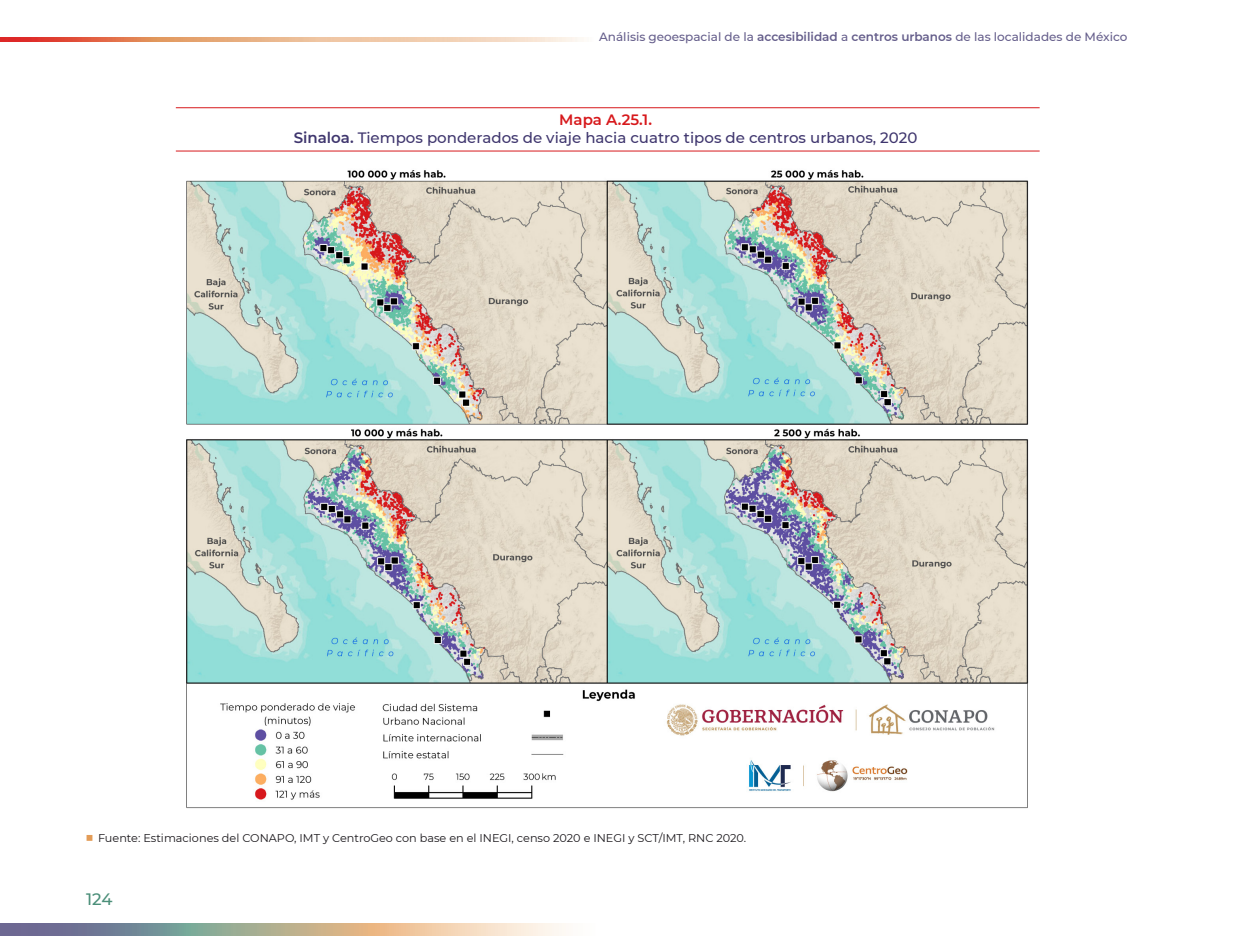
<style>
.page{position:relative;width:1234px;height:936px;background:#fff}
.page>*{position:absolute;margin:0;border:0;box-sizing:border-box;transform-origin:0 0}
.t1{font:500 16.5px "Montserrat";color:#4b8f79}
.GRÁFICAS_TÍTULO{font:500 15px "Montserrat";color:#3f366e}
.GRÁFICAS_TÍTULO-2{font:600 15px "Montserrat";color:#d7191c}
.t2{font:500 12px "Montserrat";color:#655e8b}
.Fuente_mapas_grafica{font:11.25px "Montserrat";color:#1a171b}
.s1{font-weight:600}
.s2{font-weight:700;font-size:15px;color:#e39c57}
</style>
<div class="page">
<img style="left:0;top:37px;width:584px;height:5px">
<svg style="left:0;top:923px;width:566px;height:12px"></svg>
<hr style="left:176px;top:151px;width:863px;height:1px;background:#d7191c">
<hr style="left:176px;top:107px;width:863px;height:1px;background:#d7191c">
<img style="left:186px;top:170px;width:842px;height:638px">
<p class="t2" style="left:599px;top:29px;width:530px">Análisis geoespacial de la <span class="s1">accesibilidad</span> a <span class="s1">centros urbanos</span> de las localidades de México</p>
<p class="GRÁFICAS_TÍTULO-2" style="left:559px;top:109px;width:94px">Mapa A.25.1.</p>
<p class="GRÁFICAS_TÍTULO" style="left:294px;top:127px;width:625px"><span class="s1">Sinaloa.</span> Tiempos ponderados de viaje hacia cuatro tipos de centros urbanos, 2020</p>
<p class="Fuente_mapas_grafica" style="left:85px;top:830px;width:662px"><span class="s2">■</span> Fuente: Estimaciones del CONAPO, IMT y CentroGeo con base en el INEGI, censo 2020 e INEGI y SCT/IMT, RNC 2020.</p>
<h1 class="t1" style="left:86px;top:887px;width:28px">124</h1>
</div>
